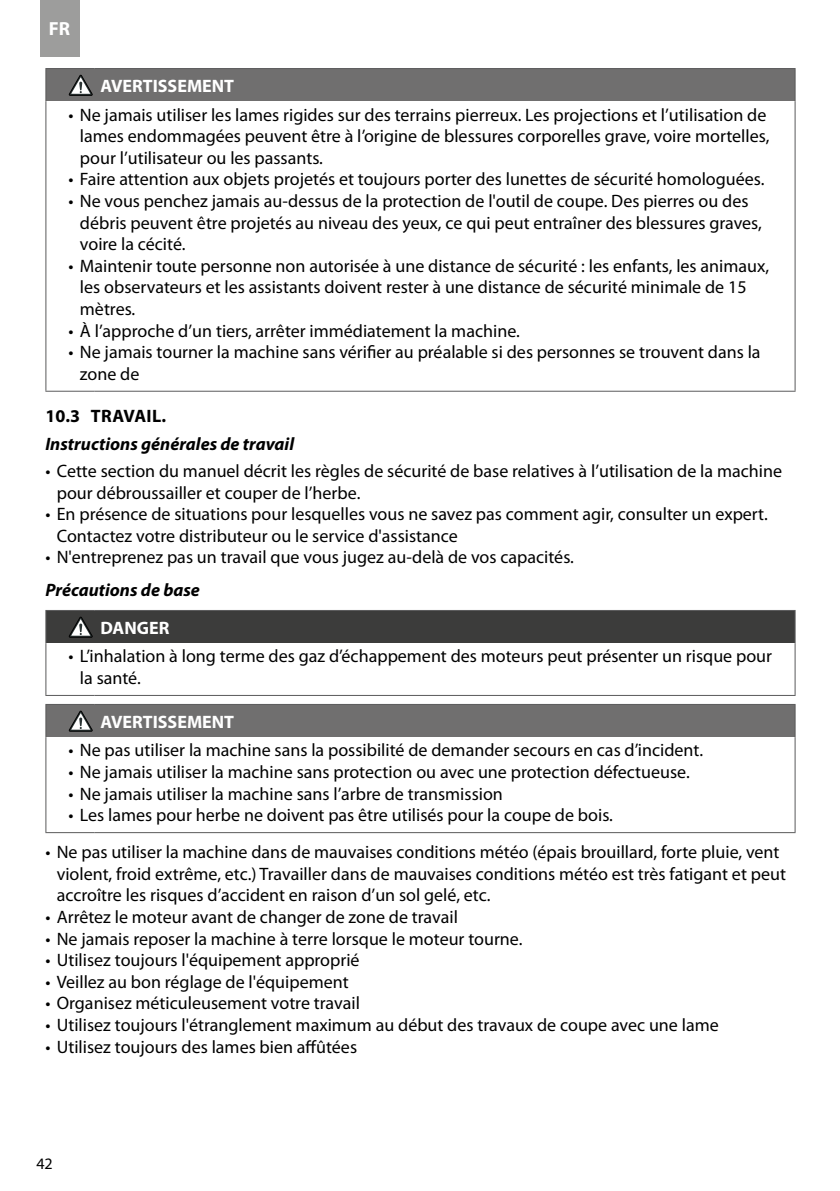
<style>
.page{position:relative;width:840px;height:1191px;background:#fff}
.page>*{position:absolute;margin:0;border:0;box-sizing:border-box;transform-origin:0 0}
.t1{font:700 19px "Myriad Pro";color:#fff}
.t2{font:18px/21.6px "Myriad Pro";color:#000}
.t3{font:italic 700 18px "Myriad Pro";color:#000}
.t4{font:700 18px "Myriad Pro";color:#fff}
.t5{font:700 18px "Myriad Pro";letter-spacing:.02em;color:#000}
.t6{font:16px "Myriad Pro";color:#000}
</style>
<div class="page">
<div style="left:40px;top:0;width:39px;height:57px;background:#9d9d9c"></div>
<hr style="left:45px;top:68px;width:50px;height:1px;background:#5a5a5b">
<hr style="left:45px;top:69px;width:1px;height:32px;background:#5a5a5b">
<hr style="left:95px;top:68px;width:700px;height:1px;background:#5a5a5b">
<hr style="left:794px;top:69px;width:1px;height:32px;background:#5a5a5b">
<hr style="left:45px;top:101px;width:1px;height:290px;background:#5a5a5b">
<hr style="left:794px;top:101px;width:1px;height:290px;background:#5a5a5b">
<hr style="left:45px;top:391px;width:50px;height:1px;background:#5a5a5b">
<hr style="left:95px;top:391px;width:700px;height:1px;background:#5a5a5b">
<div style="left:46px;top:69px;width:748px;height:32px;background:#706f6f"></div>
<hr style="left:45px;top:610px;width:50px;height:1px;background:#5a5a5b">
<hr style="left:45px;top:611px;width:1px;height:32px;background:#5a5a5b">
<hr style="left:95px;top:610px;width:700px;height:1px;background:#5a5a5b">
<hr style="left:794px;top:611px;width:1px;height:32px;background:#5a5a5b">
<hr style="left:45px;top:643px;width:1px;height:52px;background:#5a5a5b">
<hr style="left:794px;top:643px;width:1px;height:52px;background:#5a5a5b">
<hr style="left:45px;top:695px;width:50px;height:1px;background:#5a5a5b">
<hr style="left:95px;top:695px;width:700px;height:1px;background:#5a5a5b">
<div style="left:46px;top:610px;width:748px;height:33px;background:#3c3c3b"></div>
<hr style="left:45px;top:704px;width:50px;height:1px;background:#5a5a5b">
<hr style="left:45px;top:705px;width:1px;height:32px;background:#5a5a5b">
<hr style="left:95px;top:704px;width:700px;height:1px;background:#5a5a5b">
<hr style="left:794px;top:705px;width:1px;height:32px;background:#5a5a5b">
<hr style="left:45px;top:737px;width:1px;height:95px;background:#5a5a5b">
<hr style="left:794px;top:737px;width:1px;height:95px;background:#5a5a5b">
<hr style="left:45px;top:832px;width:50px;height:1px;background:#5a5a5b">
<hr style="left:95px;top:832px;width:700px;height:1px;background:#5a5a5b">
<div style="left:46px;top:704px;width:748px;height:33px;background:#706f6f"></div>
<p class="t1" style="left:49px;top:17px;width:23px">FR</p>
<p class="t4" style="left:100px;top:74px;width:135px">AVERTISSEMENT</p>
<p class="t2" style="left:80px;top:103px;width:690px;text-indent:-11px">• Ne jamais utiliser les lames rigides sur des terrains pierreux. Les projections et l’utilisation de lames endommagées peuvent être à l’origine de blessures corporelles grave, voire mortelles, pour l’utilisateur ou les passants.</p>
<p class="t2" style="left:69px;top:168px;width:697px">• Faire attention aux objets projetés et toujours porter des lunettes de sécurité homologuées.</p>
<p class="t2" style="left:80px;top:190px;width:683px;text-indent:-11px">• Ne vous penchez jamais au-dessus de la protection de l'outil de coupe. Des pierres ou des débris peuvent être projetés au niveau des yeux, ce qui peut entraîner des blessures graves, voire la cécité.</p>
<p class="t2" style="left:80px;top:255px;width:690px;text-indent:-11px">• Maintenir toute personne non autorisée à une distance de sécurité : les enfants, les animaux, les observateurs et les assistants doivent rester à une distance de sécurité minimale de 15 mètres.</p>
<p class="t2" style="left:69px;top:319px;width:452px">• À l’approche d’un tiers, arrêter immédiatement la machine.</p>
<p class="t2" style="left:80px;top:341px;width:681px;text-indent:-11px">• Ne jamais tourner la machine sans vérifier au préalable si des personnes se trouvent dans la zone de</p>
<p class="t5" style="left:46px;top:404px;width:122px">10.3 TRAVAIL.</p>
<p class="t3" style="left:45px;top:432px;width:250px">Instructions générales de travail</p>
<p class="t2" style="left:57px;top:460px;width:726px;text-indent:-11px">• Cette section du manuel décrit les règles de sécurité de base relatives à l’utilisation de la machine pour débroussailler et couper de l’herbe.</p>
<p class="t2" style="left:57px;top:503px;width:712px;text-indent:-11px">• En présence de situations pour lesquelles vous ne savez pas comment agir, consulter un expert.<br>Contactez votre distributeur ou le service d'assistance</p>
<p class="t2" style="left:45px;top:546px;width:530px">• N'entreprenez pas un travail que vous jugez au-delà de vos capacités.</p>
<p class="t3" style="left:45px;top:578px;width:156px">Précautions de base</p>
<p class="t4" style="left:100px;top:616px;width:71px">DANGER</p>
<p class="t2" style="left:80px;top:645px;width:693px;text-indent:-11px">• L’inhalation à long terme des gaz d’échappement des moteurs peut présenter un risque pour la santé.</p>
<p class="t4" style="left:100px;top:710px;width:135px">AVERTISSEMENT</p>
<p class="t2" style="left:69px;top:739px;width:635px">• Ne pas utiliser la machine sans la possibilité de demander secours en cas d’incident.</p>
<p class="t2" style="left:69px;top:761px;width:622px">• Ne jamais utiliser la machine sans protection ou avec une protection défectueuse.</p>
<p class="t2" style="left:69px;top:782px;width:435px">• Ne jamais utiliser la machine sans l’arbre de transmission</p>
<p class="t2" style="left:69px;top:804px;width:545px">• Les lames pour herbe ne doivent pas être utilisés pour la coupe de bois.</p>
<p class="t2" style="left:57px;top:841px;width:730px;text-indent:-11px">• Ne pas utiliser la machine dans de mauvaises conditions météo (épais brouillard, forte pluie, vent violent, froid extrême, etc.) Travailler dans de mauvaises conditions météo est très fatigant et peut accroître les risques d’accident en raison d’un sol gelé, etc.</p>
<p class="t2" style="left:45px;top:905px;width:414px">• Arrêtez le moteur avant de changer de zone de travail</p>
<p class="t2" style="left:45px;top:927px;width:478px">• Ne jamais reposer la machine à terre lorsque le moteur tourne.</p>
<p class="t2" style="left:45px;top:949px;width:315px">• Utilisez toujours l'équipement approprié</p>
<p class="t2" style="left:45px;top:970px;width:304px">• Veillez au bon réglage de l'équipement</p>
<p class="t2" style="left:45px;top:992px;width:316px">• Organisez méticuleusement votre travail</p>
<p class="t2" style="left:45px;top:1013px;width:674px">• Utilisez toujours l'étranglement maximum au début des travaux de coupe avec une lame</p>
<p class="t2" style="left:45px;top:1035px;width:313px">• Utilisez toujours des lames bien affûtées</p>
<p class="t6" style="left:36px;top:1153px;width:18px">42</p>
</div>
